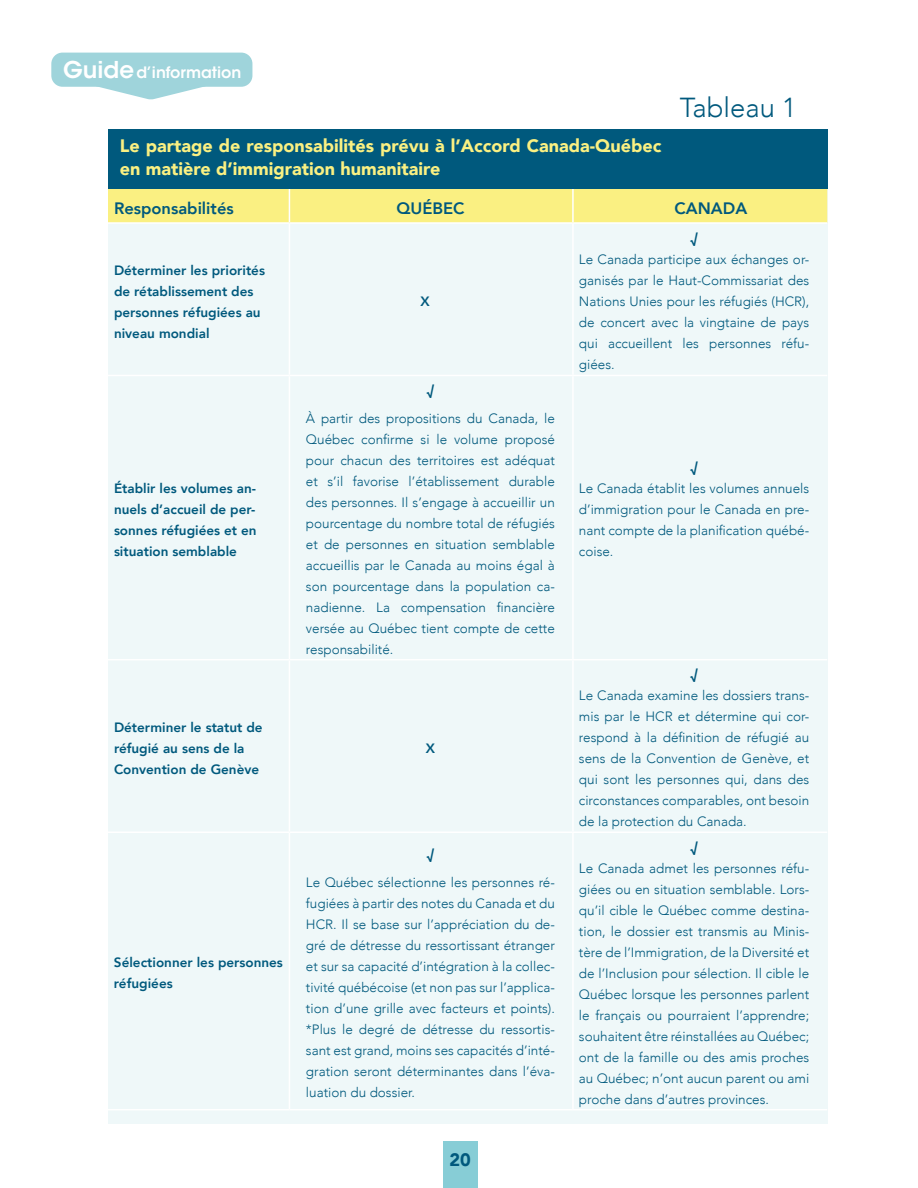
<style>
.page{position:relative;width:918px;height:1188px;background:#fff}
.page>*{position:absolute;margin:0;border:0;box-sizing:border-box;transform-origin:0 0}
.t1{font:300 27.45px "Avenir";color:#00597d}
.t2{font:900 18px/22.5px "Avenir";color:#faf082}
.t3{font:900 18px "Avenir";color:#00597d}
.t4{font:800 16.5px "Avenir";color:#00597d}
.t5{font:600 15.6px "ITC Avant Garde Std";color:#fff}
.t6{font:300 13.5px/21px "Avenir";color:#00597d;text-align:justify}
.t7{font:800 13.5px/21px "Avenir";color:#00597d}
.s1{font-size:23.1px}
</style>
<div class="page">
<div style="left:443px;top:1141px;width:35px;height:47px;background:#87cdd6"></div>
<div style="left:51px;top:53px;width:201px;height:34px;background:#9fd4db;border-radius:11px"></div>
<svg style="left:95px;top:86px;width:111px;height:13px"></svg>
<div style="left:108px;top:189px;width:719px;height:33px;background:#faf082"></div>
<div style="left:108px;top:224px;width:719px;height:885px;background:#eff8f9"></div>
<hr style="left:289px;top:224px;width:1px;height:151px;background:#fff">
<hr style="left:572px;top:224px;width:2px;height:151px;background:#fff">
<hr style="left:108px;top:375px;width:181px;height:1px;background:#fff">
<hr style="left:289px;top:375px;width:284px;height:1px;background:#fff">
<hr style="left:289px;top:376px;width:1px;height:283px;background:#fff">
<hr style="left:573px;top:375px;width:254px;height:1px;background:#fff">
<hr style="left:572px;top:376px;width:2px;height:283px;background:#fff">
<hr style="left:108px;top:659px;width:181px;height:1px;background:#fff">
<hr style="left:289px;top:659px;width:284px;height:1px;background:#fff">
<hr style="left:289px;top:660px;width:1px;height:171px;background:#fff">
<hr style="left:573px;top:659px;width:254px;height:1px;background:#fff">
<hr style="left:572px;top:660px;width:2px;height:171px;background:#fff">
<hr style="left:108px;top:831px;width:181px;height:2px;background:#fff">
<hr style="left:289px;top:831px;width:284px;height:2px;background:#fff">
<hr style="left:289px;top:833px;width:1px;height:276px;background:#fff">
<hr style="left:573px;top:831px;width:254px;height:2px;background:#fff">
<hr style="left:572px;top:833px;width:2px;height:276px;background:#fff">
<hr style="left:289px;top:189px;width:1px;height:33px;background:#fff">
<hr style="left:572px;top:189px;width:2px;height:33px;background:#fff">
<div style="left:108px;top:130px;width:719px;height:59px;background:#00597d"></div>
<p class="t5" style="left:63px;top:63px;width:180px"><span class="s1">Guide</span>d’information</p>
<h2 class="t2" style="left:120px;top:135px;width:543px">Le partage de responsabilités prévu à l’Accord Canada-Québec en matière d’immigration humanitaire</h2>
<h1 class="t1" style="left:680px;top:92px;width:118px">Tableau 1</h1>
<p class="t4" style="left:114px;top:196px;width:121px">Responsabilités</p>
<p class="t4" style="left:396px;top:196px;width:70px">QUÉBEC</p>
<p class="t4" style="left:675px;top:196px;width:74px">CANADA</p>
<p class="t7" style="left:114px;top:259px;width:152px">Déterminer les priorités de rétablissement des personnes réfugiées au niveau mondial</p>
<p class="t7" style="left:114px;top:478px;width:144px;text-align:justify">Établir les volumes an&shy;nuels d’accueil de per&shy;sonnes réfugiées et en situation semblable</p>
<p class="t7" style="left:114px;top:717px;width:150px">Déterminer le statut de réfugié au sens de la<br>Convention de Genève</p>
<p class="t7" style="left:421px;top:291px;width:11px">X</p>
<p class="t7" style="left:427px;top:380px;width:9px">√</p>
<p class="t6" style="left:306px;top:408px;width:251px">À partir des propositions du Canada, le Québec confirme si le volume proposé pour chacun des territoires est adéquat et s’il favorise l’établissement durable des personnes. Il s’engage à accueillir un pourcentage du nombre total de réfugiés et de personnes en situation semblable accueillis par le Canada au moins égal à son pourcentage dans la population ca&shy;nadienne. La compensation financière versée au Québec tient compte de cette responsabilité.</p>
<p class="t7" style="left:426px;top:738px;width:11px">X</p>
<p class="t7" style="left:114px;top:952px;width:170px">Sélectionner les personnes réfugiées</p>
<p class="t7" style="left:427px;top:844px;width:9px">√</p>
<p class="t6" style="left:306px;top:872px;width:251px">Le Québec sélectionne les personnes ré&shy;fugiées à partir des notes du Canada et du HCR. Il se base sur l’appréciation du de&shy;gré de détresse du ressortissant étranger et sur sa capacité d’intégration à la collec&shy;tivité québécoise (et non pas sur l’applica&shy;tion d’une grille avec facteurs et points). *Plus le degré de détresse du ressortis&shy;sant est grand, moins ses capacités d’inté&shy;gration seront déterminantes dans l’éva&shy;luation du dossier.</p>
<h2 class="t3" style="left:450px;top:1144px;width:23px">20</h2>
<p class="t7" style="left:690px;top:228px;width:9px">√</p>
<p class="t6" style="left:579px;top:249px;width:232px">Le Canada participe aux échanges or&shy;ganisés par le Haut-Commissariat des Nations Unies pour les réfugiés (HCR), de concert avec la vingtaine de pays qui accueillent les personnes réfu&shy;giées.</p>
<p class="t7" style="left:690px;top:457px;width:9px">√</p>
<p class="t6" style="left:579px;top:478px;width:232px">Le Canada établit les volumes annuels d’immigration pour le Canada en pre&shy;nant compte de la planification québé&shy;coise.</p>
<p class="t7" style="left:690px;top:664px;width:9px">√</p>
<p class="t6" style="left:579px;top:685px;width:232px">Le Canada examine les dossiers trans&shy;mis par le HCR et détermine qui cor&shy;respond à la définition de réfugié au sens de la Convention de Genève, et qui sont les personnes qui, dans des circonstances comparables, ont besoin de la protection du Canada.</p>
<p class="t7" style="left:690px;top:837px;width:9px">√</p>
<p class="t6" style="left:579px;top:858px;width:232px">Le Canada admet les personnes réfu&shy;giées ou en situation semblable. Lors&shy;qu’il cible le Québec comme destina&shy;tion, le dossier est transmis au Minis&shy;tère de l’Immigration, de la Diversité et de l’Inclusion pour sélection. Il cible le Québec lorsque les personnes parlent le français ou pourraient l’apprendre; souhaitent être réinstallées au Québec; ont de la famille ou des amis proches au Québec; n’ont aucun parent ou ami proche dans d’autres provinces.</p>
</div>
